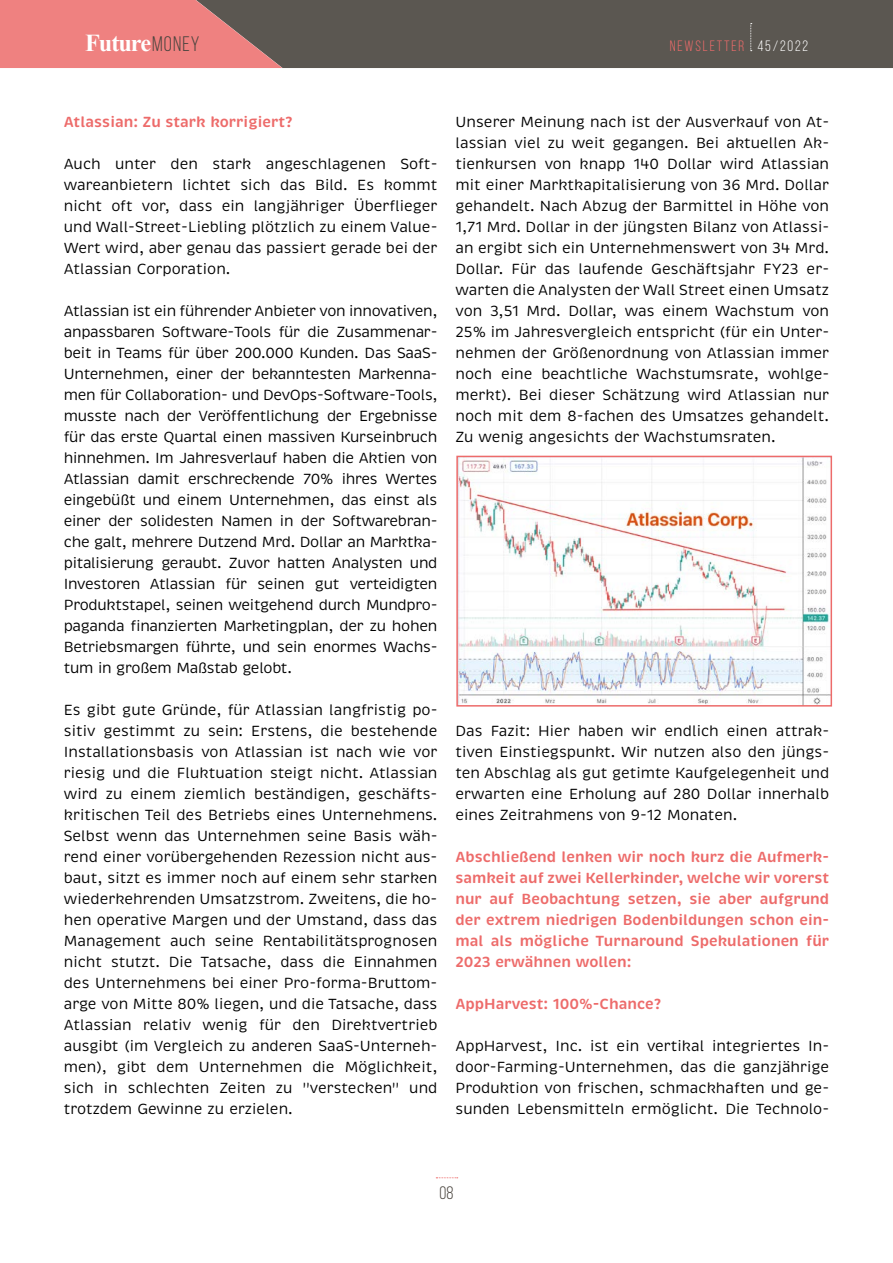
<style>
.page{position:relative;width:893px;height:1263px;background:#fff}
.page>*{position:absolute;margin:0;border:0;box-sizing:border-box;transform-origin:0 0}
.t1{font:700 24.3px "Times New Roman";letter-spacing:-.04em;color:#fff}
.t2{font:18px "Bebas Neue";color:#49443e}
.t3{font:15px/21px "Brevia";color:#000;text-align:justify}
.t4{font:600 15px/21px "Brevia";color:#ed6b6a;text-align:justify}
.t5{font:15px "Bebas Neue";letter-spacing:.12em;color:#ed6b6a}
.s1{font-family:"Bebas Neue";font-weight:400;font-size:21px;color:#49443e}
.s2{color:#fff}
</style>
<div class="page">
<svg style="left:436px;top:1177px;width:22px;height:1px"></svg>
<div style="left:282px;top:0;width:611px;height:68px;background:#5b5751"></div>
<svg style="left:0;top:0;width:282px;height:68px;background:#d87a79"></svg>
<svg style="left:750px;top:23px;width:2px;height:28px"></svg>
<img style="left:459px;top:459px;width:370px;height:245px">
<div style="left:456px;top:456px;width:376px;height:251px;border:2px solid #ed6b6a"></div>
<h1 class="t1" style="left:85px;top:26px;width:116px">Future<span class="s1">MONEY</span></h1>
<p class="t5" style="left:670px;top:37px;width:140px">NEWSLETTER <span class="s2">45/2022</span></p>
<p class="t4" style="left:64px;top:112px;width:230px">Atlassian: Zu stark korrigiert?</p>
<p class="t3" style="left:64px;top:154px;width:375px">Auch unter den stark angeschlagenen Soft&shy;wareanbietern lichtet sich das Bild. Es kommt nicht oft vor, dass ein langjähriger Überflieger und Wall-Street-Liebling plötzlich zu einem Value-Wert wird, aber genau das passiert gerade bei der Atlassian Corporation.</p>
<p class="t3" style="left:64px;top:301px;width:375px">Atlassian ist ein führender Anbieter von innovativen, anpassbaren Software-Tools für die Zusammenar&shy;beit in Teams für über 200.000 Kunden. Das SaaS-Unternehmen, einer der bekanntesten Markenna&shy;men für Collaboration- und DevOps-Software-Tools, musste nach der Veröffentlichung der Ergebnisse für das erste Quartal einen massiven Kurseinbruch hinnehmen. Im Jahresverlauf haben die Aktien von Atlassian damit erschreckende 70% ihres Wertes eingebüßt und einem Unternehmen, das einst als einer der solidesten Namen in der Softwarebran&shy;che galt, mehrere Dutzend Mrd. Dollar an Marktka&shy;pitalisierung geraubt. Zuvor hatten Analysten und Investoren Atlassian für seinen gut verteidigten Produktstapel, seinen weitgehend durch Mundpro&shy;paganda finanzierten Marketingplan, der zu hohen Betriebsmargen führte, und sein enormes Wachs&shy;tum in großem Maßstab gelobt.</p>
<p class="t3" style="left:64px;top:700px;width:375px">Es gibt gute Gründe, für Atlassian langfristig po&shy;sitiv gestimmt zu sein: Erstens, die bestehende Installationsbasis von Atlassian ist nach wie vor riesig und die Fluktuation steigt nicht. Atlassian wird zu einem ziemlich beständigen, geschäfts&shy;kritischen Teil des Betriebs eines Unternehmens.<br>Selbst wenn das Unternehmen seine Basis wäh&shy;rend einer vorübergehenden Rezession nicht aus&shy;baut, sitzt es immer noch auf einem sehr starken wiederkehrenden Umsatzstrom. Zweitens, die ho&shy;hen operative Margen und der Umstand, dass das Management auch seine Rentabilitätsprognosen nicht stutzt. Die Tatsache, dass die Einnahmen des Unternehmens bei einer Pro-forma-Bruttom&shy;arge von Mitte 80% liegen, und die Tatsache, dass Atlassian relativ wenig für den Direktvertrieb ausgibt (im Vergleich zu anderen SaaS-Unterneh&shy;men), gibt dem Unternehmen die Möglichkeit, sich in schlechten Zeiten zu "verstecken" und trotzdem Gewinne zu erzielen.</p>
<p class="t3" style="left:455px;top:112px;width:375px">Unserer Meinung nach ist der Ausverkauf von At&shy;lassian viel zu weit gegangen. Bei aktuellen Ak&shy;tienkursen von knapp 140 Dollar wird Atlassian mit einer Marktkapitalisierung von 36 Mrd. Dollar gehandelt. Nach Abzug der Barmittel in Höhe von 1,71 Mrd. Dollar in der jüngsten Bilanz von Atlassi&shy;an ergibt sich ein Unternehmenswert von 34 Mrd.<br>Dollar. Für das laufende Geschäftsjahr FY23 er&shy;warten die Analysten der Wall Street einen Umsatz von 3,51 Mrd. Dollar, was einem Wachstum von 25% im Jahresvergleich entspricht (für ein Unter&shy;nehmen der Größenordnung von Atlassian immer noch eine beachtliche Wachstumsrate, wohlge&shy;merkt). Bei dieser Schätzung wird Atlassian nur noch mit dem 8-fachen des Umsatzes gehandelt.<br>Zu wenig angesichts der Wachstumsraten.</p>
<p class="t3" style="left:455px;top:721px;width:375px">Das Fazit: Hier haben wir endlich einen attrak&shy;tiven Einstiegspunkt. Wir nutzen also den jüngs&shy;ten Abschlag als gut getimte Kaufgelegenheit und erwarten eine Erholung auf 280 Dollar innerhalb eines Zeitrahmens von 9-12 Monaten.</p>
<p class="t4" style="left:455px;top:847px;width:375px">Abschließend lenken wir noch kurz die Aufmerk&shy;samkeit auf zwei Kellerkinder, welche wir vorerst nur auf Beobachtung setzen, sie aber aufgrund der extrem niedrigen Bodenbildungen schon ein&shy;mal als mögliche Turnaround Spekulationen für 2023 erwähnen wollen:</p>
<p class="t4" style="left:455px;top:994px;width:207px">AppHarvest: 100%-Chance?</p>
<p class="t3" style="left:455px;top:1036px;width:375px">AppHarvest, Inc. ist ein vertikal integriertes In&shy;door-Farming-Unternehmen, das die ganzjährige Produktion von frischen, schmackhaften und ge&shy;sunden Lebensmitteln ermöglicht. Die Technolo-</p>
<p class="t2" style="left:440px;top:1183px;width:15px">08</p>
</div>
